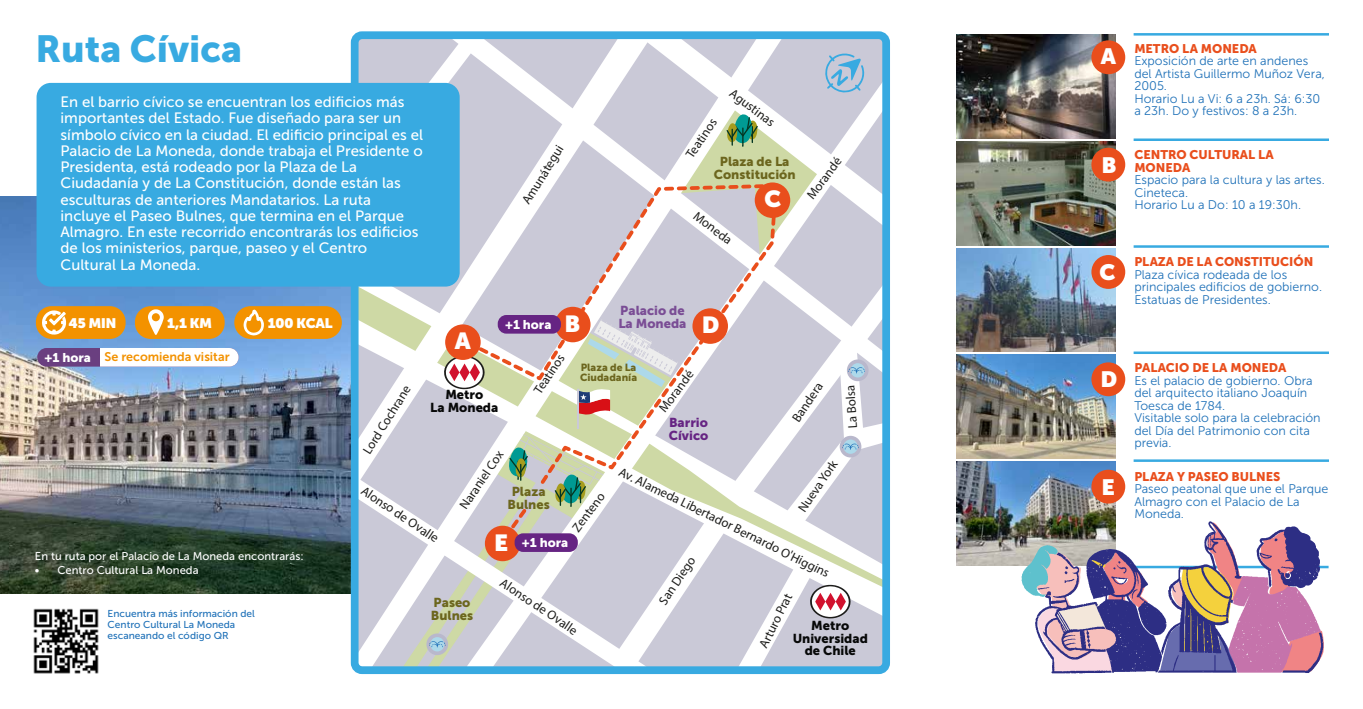
<style>
.page{position:relative;width:1363px;height:709px;background:#fff}
.page>*{position:absolute;margin:0;border:0;box-sizing:border-box;transform-origin:0 0}
.t1{font:37.5px "Museo Sans 900";color:#38aae1}
.t2{font:900 23.12px "Museo Sans Display";color:#fff}
.t3{font:900 22.12px "Museo Sans Display";color:#fff}
.t4{font:15px/16.2px "Museo Sans 500";color:#fff}
.t5{font:900 13.75px "Museo Sans Display";color:#fff}
.t6{font:12.88px "Myriad Pro";color:#1d1d1b}
.t7{font:12.88px/12.9px "Museo Sans 900";color:#6c661e;text-align:center}
.t8{font:12.88px/12.9px "Museo Sans 900";color:#070808;text-align:center}
.t9{font:12.88px/12.9px "Museo Sans 900";color:#7a4d95}
.t10{font:12.88px/12.9px "Museo Sans 900";color:#662483}
.t11{font:12.62px "Museo Sans 900";color:#fff}
.t12{font:12.5px/12.5px "Museo Sans 300";color:#1f71b8}
.t13{font:12.5px/12.5px "Museo Sans 900";color:#e94e1c}
.t14{font:12.5px "Museo Sans 700";color:#f39200}
.t15{font:11.25px "Museo Sans 500";color:#fff}
.t16{font:10.25px/10.2px "Museo Sans 900";color:#6c661e}
.t17{font:10px/11.2px "Museo Sans 500";color:#1f71b8}
.s1{font-family:"Museo Sans Display";font-weight:900;font-size:23.12px}
.s2{font-family:"Museo Sans 900";font-size:12.62px;color:#fff}
</style>
<div class="page">
<img style="left:33px;top:608px;width:66px;height:66px">
<img style="left:0;top:196px;width:351px;height:397px">
<div style="left:786px;top:40px;width:95px;height:37px;background:#cac9d7"></div>
<svg style="left:654px;top:77px;width:227px;height:588px;fill:#cac9d7"></svg>
<svg style="left:360px;top:40px;width:294px;height:437px;fill:#cac9d7"></svg>
<svg style="left:360px;top:477px;width:43px;height:188px;fill:#cac9d7"></svg>
<svg style="left:738px;top:564px;width:113px;height:101px"></svg>
<svg style="left:786px;top:348px;width:95px;height:178px"></svg>
<svg style="left:476px;top:182px;width:304px;height:309px"></svg>
<svg style="left:403px;top:319px;width:325px;height:346px"></svg>
<div style="left:485px;top:525px;width:35px;height:36px;background:#e94e1c;border-radius:50%"></div>
<div style="left:692px;top:308px;width:36px;height:36px;background:#e94e1c;border-radius:50%"></div>
<div style="left:351px;top:31px;width:539px;height:643px;border:8px solid #38aae1;border-radius:7px"></div>
<div style="left:515px;top:533px;width:63px;height:19px;background:#662483;border-radius:9px"></div>
<div style="left:555px;top:307px;width:36px;height:35px;background:#e94e1c;border-radius:50%"></div>
<div style="left:498px;top:315px;width:63px;height:18px;background:#662483;border-radius:9px"></div>
<img style="left:956px;top:35px;width:160px;height:103px">
<img style="left:956px;top:141px;width:160px;height:104px">
<img style="left:956px;top:248px;width:160px;height:104px">
<img style="left:956px;top:355px;width:160px;height:104px">
<img style="left:956px;top:461px;width:160px;height:104px">
<svg style="left:672px;top:53px;width:192px;height:213px"></svg>
<div style="left:36px;top:306px;width:90px;height:33px;background:#f39200;border-radius:16px"></div>
<svg style="left:40px;top:293px;width:28px;height:57px"></svg>
<div style="left:234px;top:306px;width:108px;height:33px;background:#f39200;border-radius:16px"></div>
<svg style="left:242px;top:288px;width:23px;height:48px"></svg>
<div style="left:1091px;top:40px;width:34px;height:34px;background:#e94e1c;border-radius:50%"></div>
<div style="left:1091px;top:148px;width:34px;height:33px;background:#e94e1c;border-radius:50%"></div>
<div style="left:1091px;top:255px;width:34px;height:34px;background:#e94e1c;border-radius:50%"></div>
<div style="left:1091px;top:362px;width:34px;height:34px;background:#e94e1c;border-radius:50%"></div>
<div style="left:1091px;top:469px;width:34px;height:34px;background:#e94e1c;border-radius:50%"></div>
<div style="left:135px;top:306px;width:90px;height:33px;background:#f39200;border-radius:16px"></div>
<svg style="left:148px;top:309px;width:16px;height:26px"></svg>
<div style="left:37px;top:83px;width:423px;height:203px;background:#38aae1;border-radius:14px"></div>
<hr style="left:1134px;top:138px;width:195px;height:3px;background:#38aae1">
<hr style="left:1134px;top:33px;width:195px;height:3px;background:#38aae1">
<hr style="left:1134px;top:245px;width:195px;height:3px;background:#38aae1">
<hr style="left:1134px;top:351px;width:195px;height:3px;background:#38aae1">
<hr style="left:1134px;top:459px;width:195px;height:3px;background:#38aae1">
<hr style="left:1133px;top:566px;width:196px;height:2px;background:#38aae1">
<div style="left:37px;top:348px;width:202px;height:18px;background:#6a3f80;border-radius:9px"></div>
<div style="left:100px;top:348px;width:139px;height:18px;background:#fff"></div>
<svg style="left:1022px;top:521px;width:303px;height:152px"></svg>
<h1 class="t1" style="left:36px;top:28px;width:208px">Ruta Cívica</h1>
<p class="t4" style="left:61px;top:94px;width:364px">En el barrio cívico se encuentran los edificios más importantes del Estado. Fue diseñado para ser un símbolo cívico en la ciudad. El edificio principal es el Palacio de La Moneda, donde trabaja el Presidente o Presidenta, está rodeado por la Plaza de La Ciudadanía y de La Constitución, donde están las esculturas de anteriores Mandatarios. La ruta incluye el Paseo Bulnes, que termina en el Parque Almagro. En este recorrido encontrarás los edificios de los ministerios, parque, paseo y el Centro Cultural La Moneda.</p>
<p class="t5" style="left:69px;top:315px;width:49px">45 MIN</p>
<p class="t5" style="left:268px;top:315px;width:67px">100 KCAL</p>
<p class="t5" style="left:167px;top:315px;width:46px">1,1 KM</p>
<h2 class="t2" style="left:455px;top:328px;width:17px">A</h2>
<p class="t6" style="left:518px;top:199px;width:68px;rotate:-58deg">Amunátegui</p>
<p class="t11" style="left:505px;top:317px;width:76px">+1 hora <span class="s1">B</span></p>
<p class="t6" style="left:736px;top:85px;width:54px;rotate:37deg">Agustinas</p>
<p class="t6" style="left:682px;top:152px;width:46px;rotate:-56deg">Teatinos</p>
<p class="t7" style="left:714px;top:155px;width:83px">Plaza de La<br>Constitución</p>
<p class="t6" style="left:700px;top:208px;width:46px;rotate:37deg">Moneda</p>
<h2 class="t2" style="left:764px;top:186px;width:18px">C</h2>
<p class="t6" style="left:803px;top:193px;width:50px;rotate:-53deg">Morandé</p>
<p class="t9" style="left:618px;top:304px;width:70px">Palacio de<br>La Moneda</p>
<h2 class="t2" style="left:702px;top:312px;width:19px">D</h2>
<p class="t14" style="left:45px;top:350px;width:186px"><span class="s2">+1 hora</span> Se recomienda visitar</p>
<p class="t15" style="left:35px;top:550px;width:270px">En tu ruta por el Palacio de La Moneda encontrarás:</p>
<p class="t15" style="left:35px;top:564px;width:165px">• Centro Cultural La Moneda</p>
<p class="t17" style="left:108px;top:608px;width:149px">Encuentra más información del<br>Centro Cultural La Moneda escaneando el código QR</p>
<p class="t6" style="left:530px;top:388px;width:46px;rotate:-56deg">Teatinos</p>
<p class="t16" style="left:580px;top:362px;width:59px">Plaza de La<br>Ciudadanía</p>
<p class="t6" style="left:655px;top:406px;width:50px;rotate:-53deg">Morandé</p>
<p class="t6" style="left:789px;top:416px;width:46px;rotate:-56deg">Bandera</p>
<p class="t6" style="left:795px;top:506px;width:61px;rotate:-56deg">Nueva York</p>
<p class="t6" style="left:845px;top:429px;width:45px;rotate:-94deg">La Bolsa</p>
<p class="t6" style="left:359px;top:449px;width:80px;rotate:-58deg">Lord Cochrane</p>
<p class="t8" style="left:430px;top:388px;width:70px">Metro<br>La Moneda</p>
<p class="t10" style="left:669px;top:416px;width:41px">Barrio<br>Cívico</p>
<p class="t6" style="left:456px;top:503px;width:69px;rotate:-56deg">Naraniel Cox</p>
<p class="t6" style="left:623px;top:464px;width:235px;rotate:26deg">Av. Alameda Libertador Bernardo O'Higgins</p>
<p class="t6" style="left:367px;top:482px;width:92px;rotate:34deg">Alonso de Ovalle</p>
<p class="t7" style="left:508px;top:485px;width:44px">Plaza<br>Bulnes</p>
<p class="t6" style="left:569px;top:525px;width:47px;rotate:-53deg">Zenteno</p>
<h2 class="t2" style="left:495px;top:529px;width:15px">E</h2>
<p class="t11" style="left:522px;top:535px;width:48px">+1 hora</p>
<p class="t6" style="left:655px;top:599px;width:56px;rotate:-56deg">San Diego</p>
<p class="t6" style="left:506px;top:574px;width:92px;rotate:34deg">Alonso de Ovalle</p>
<p class="t6" style="left:756px;top:643px;width:60px;rotate:-64deg">Arturo Prat</p>
<p class="t7" style="left:431px;top:596px;width:44px;text-align:left">Paseo<br>Bulnes</p>
<p class="t8" style="left:793px;top:618px;width:77px">Metro<br>Universidad de Chile</p>
<h3 class="t3" style="left:1101px;top:44px;width:17px">A</h3>
<h3 class="t3" style="left:1102px;top:152px;width:16px">B</h3>
<h3 class="t3" style="left:1099px;top:259px;width:17px">C</h3>
<p class="t13" style="left:1134px;top:42px;width:124px">METRO LA MONEDA</p>
<p class="t12" style="left:1134px;top:55px;width:192px">Exposición de arte en andenes del Artista Guillermo Muñoz Vera,<br>2005.<br>Horario Lu a Vi: 6 a 23h. Sá: 6:30 a 23h. Do y festivos: 8 a 23h.</p>
<p class="t13" style="left:1134px;top:148px;width:141px">CENTRO CULTURAL LA<br>MONEDA</p>
<p class="t12" style="left:1134px;top:173px;width:192px">Espacio para la cultura y las artes.<br>Cineteca.<br>Horario Lu a Do: 10 a 19:30h.</p>
<p class="t13" style="left:1134px;top:255px;width:181px">PLAZA DE LA CONSTITUCIÓN</p>
<p class="t12" style="left:1134px;top:268px;width:189px">Plaza cívica rodeada de los principales edificios de gobierno.<br>Estatuas de Presidentes.</p>
<h3 class="t3" style="left:1101px;top:367px;width:18px">D</h3>
<h3 class="t3" style="left:1102px;top:474px;width:14px">E</h3>
<p class="t13" style="left:1134px;top:361px;width:154px">PALACIO DE LA MONEDA</p>
<p class="t12" style="left:1134px;top:374px;width:188px">Es el palacio de gobierno. Obra del arquitecto italiano Joaquín<br>Toesca de 1784.<br>Visitable solo para la celebración del Día del Patrimonio con cita previa.</p>
<p class="t13" style="left:1134px;top:470px;width:148px">PLAZA Y PASEO BULNES</p>
<p class="t12" style="left:1134px;top:482px;width:196px">Paseo peatonal que une el Parque<br>Almagro con el Palacio de La<br>Moneda.</p>
</div>
